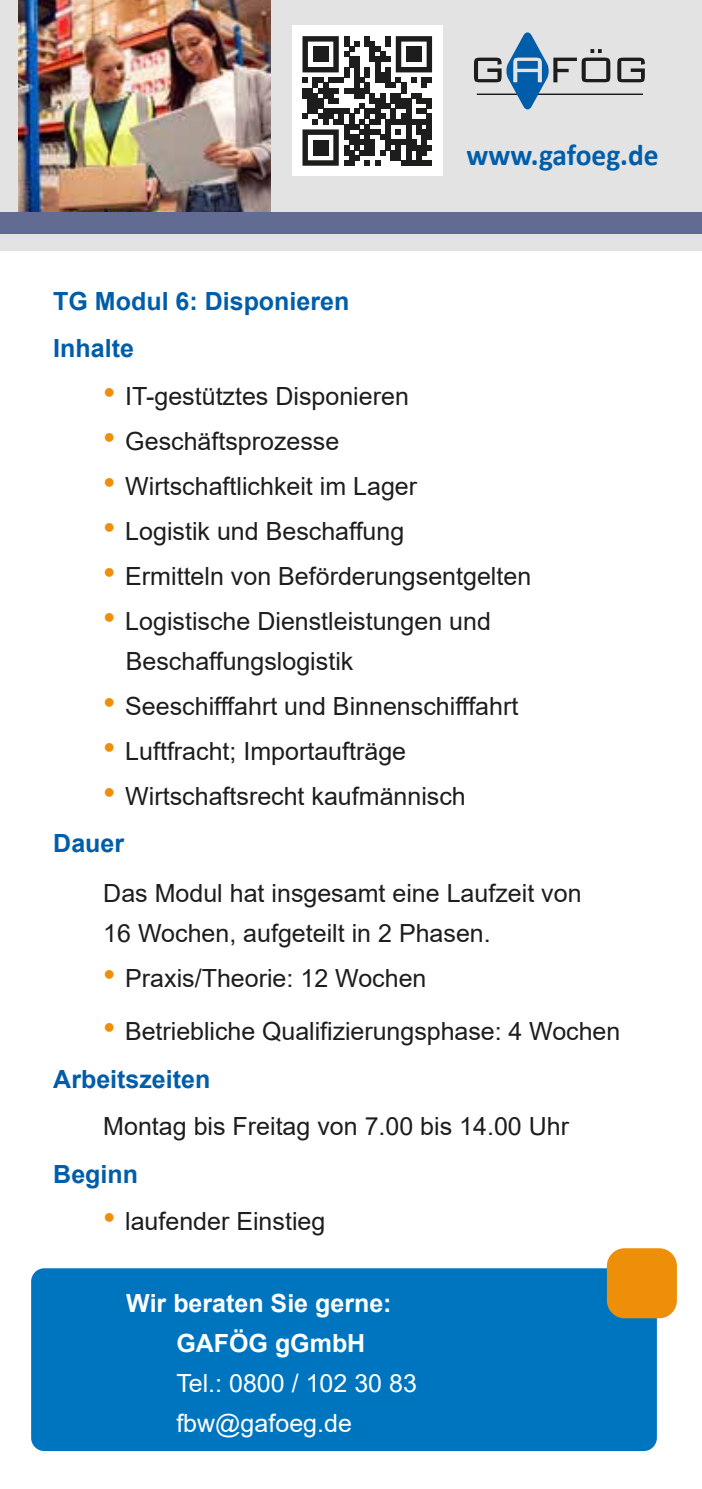
<style>
.page{position:relative;width:702px;height:1489px;background:#fff}
.page>*{position:absolute;margin:0;border:0;box-sizing:border-box;transform-origin:0 0}
.t1{font:700 30px "Calibri";color:#005da9}
.t2{font:25px/40px "Arial";color:#1d1d1b}
.t3{font:700 25px/47.5px "Arial";color:#005da9}
.t4{font:25px/40px "Arial";color:#fff}
.t5{font:700 25px/40px "Arial";color:#fff}
.s1{font-size:35px;color:#ed8f09}
.s2{font-weight:700;color:#005da9}
</style>
<div class="page">
<div style="left:0;top:0;width:702px;height:251px;background:#e3e3e3"></div>
<hr style="left:477px;top:94px;width:166px;height:1px;background:#1d1d1b">
<svg style="left:617px;top:58px;width:27px;height:24px"></svg>
<svg style="left:474px;top:32px;width:136px;height:78px"></svg>
<div style="left:292px;top:26px;width:150px;height:150px;background:#fff"></div>
<svg style="left:302px;top:36px;width:130px;height:130px"></svg>
<div style="left:313px;top:46px;width:15px;height:16px;background:#1d1d1b"></div>
<div style="left:406px;top:46px;width:15px;height:16px;background:#1d1d1b"></div>
<div style="left:313px;top:140px;width:15px;height:15px;background:#1d1d1b"></div>
<div style="left:32px;top:1268px;width:624px;height:181px;background:#0075bf;border-radius:12px"></div>
<div style="left:31px;top:1268px;width:625px;height:182px;border:2px solid #0075bf;border-radius:12px"></div>
<div style="left:607px;top:1248px;width:70px;height:70px;background:#ed8f09;border-radius:18px"></div>
<img style="left:19px;top:0;width:251px;height:212px">
<div style="left:0;top:212px;width:702px;height:21px;background:#626c92"></div>
<p class="t1" style="left:466px;top:134px;width:194px">www.gafoeg.de</p>
<p class="t3" style="left:53px;top:277px;width:297px">TG Modul 6: Disponieren<br>Inhalte</p>
<p class="t2" style="left:103px;top:375px;width:307px"><span class="s1">•</span> IT-gestütztes Disponieren</p>
<p class="t2" style="left:103px;top:420px;width:237px"><span class="s1">•</span> Geschäftsprozesse</p>
<p class="t2" style="left:103px;top:465px;width:315px"><span class="s1">•</span> Wirtschaftlichkeit im Lager</p>
<p class="t2" style="left:103px;top:510px;width:302px"><span class="s1">•</span> Logistik und Beschaffung</p>
<p class="t2" style="left:103px;top:555px;width:429px"><span class="s1">•</span> Ermitteln von Beförderungsentgelten</p>
<p class="t2" style="left:126px;top:600px;width:366px;text-indent:-23px"><span class="s1">•</span> Logistische Dienstleistungen und<br>Beschaffungslogistik</p>
<p class="t2" style="left:103px;top:685px;width:416px"><span class="s1">•</span> Seeschifffahrt und Binnenschifffahrt</p>
<p class="t2" style="left:103px;top:730px;width:304px"><span class="s1">•</span> Luftfracht; Importaufträge</p>
<p class="t2" style="left:53px;top:772px;width:414px;line-height:47.5px;text-indent:50px"><span class="s1">•</span> Wirtschaftsrecht kaufmännisch<br><span class="s2">Dauer</span></p>
<p class="t2" style="left:103px;top:873px;width:479px">Das Modul hat insgesamt eine Laufzeit von<br>16 Wochen, aufgeteilt in 2 Phasen.</p>
<p class="t2" style="left:103px;top:958px;width:325px"><span class="s1">•</span> Praxis/Theorie: 12 Wochen</p>
<p class="t2" style="left:53px;top:1007px;width:568px;line-height:47.5px;text-indent:50px"><span class="s1">•</span> Betriebliche Qualifizierungsphase: 4 Wochen<br><span class="s2">Arbeitszeiten</span></p>
<p class="t2" style="left:103px;top:1105px;width:467px">Montag bis Freitag von 7.00 bis 14.00 Uhr</p>
<p class="t3" style="left:53px;top:1150px;width:86px">Beginn</p>
<p class="t2" style="left:103px;top:1200px;width:223px"><span class="s1">•</span> laufender Einstieg</p>
<p class="t5" style="left:176px;top:1283px;width:217px;text-indent:-50px">Wir beraten Sie gerne:<br>GAFÖG gGmbH</p>
<p class="t4" style="left:176px;top:1362px;width:242px">Tel.: 0800 / 102 30 83 fbw@gafoeg.de</p>
</div>
